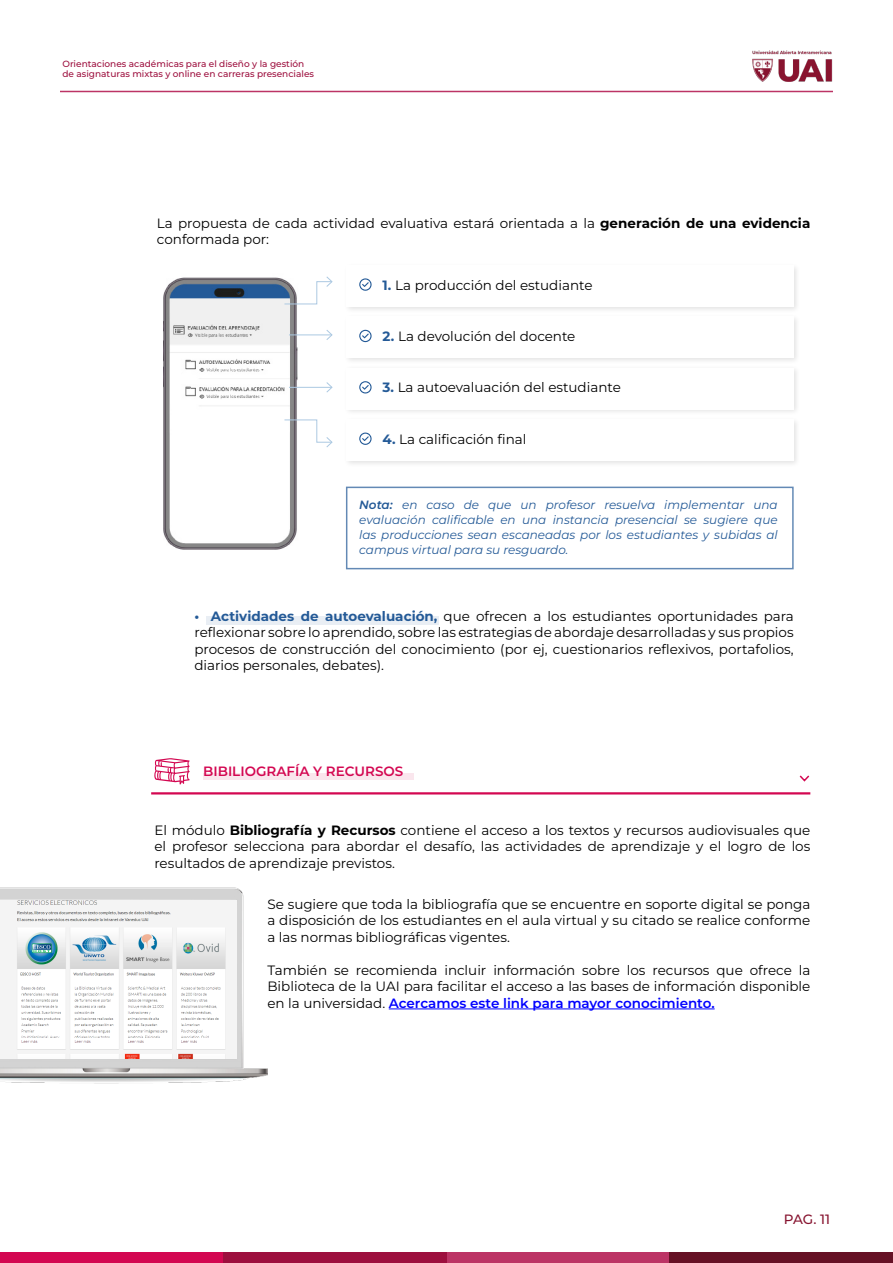
<style>
.page{position:relative;width:893px;height:1263px;background:#fff}
.page>*{position:absolute;margin:0;border:0;box-sizing:border-box;transform-origin:0 0}
.Base{font:13.5px/16.5px "Montserrat";color:#000;text-align:justify}
.Base-2{font:600 13.5px "Montserrat";color:#d40852}
.t1{font:500 13.5px "Montserrat";color:#871430}
.Base-3{font:italic 12px/15px "Montserrat";color:#245a97;text-align:justify}
.t2{font:500 9px/10.8px "Montserrat";color:#9d0f3e}
.s1{font-weight:700}
.s2{font-weight:700;color:#245a97}
.s3{font-weight:600}
.s4{font-weight:600;color:#00f}
</style>
<div class="page">
<div style="left:0;top:1253px;width:223px;height:10px;background:#d30751"></div>
<div style="left:446px;top:1253px;width:224px;height:10px;background:#bc3465"></div>
<div style="left:223px;top:1253px;width:223px;height:10px;background:#9d0f3e"></div>
<div style="left:670px;top:1253px;width:223px;height:10px;background:#661125"></div>
<img style="left:752px;top:51px;width:81px;height:31px">
<hr style="left:60px;top:91px;width:773px;height:1px;background:#bc3465">
<img style="left:164px;top:277px;width:144px;height:273px">
<hr style="left:389px;top:1008px;width:326px;height:1px;background:#00f">
<hr style="left:151px;top:792px;width:659px;height:2px;background:#d30751">
<svg style="left:799px;top:775px;width:11px;height:7px"></svg>
<div style="left:203px;top:773px;width:211px;height:6px;background:#fae6ed"></div>
<svg style="left:154px;top:758px;width:36px;height:26px"></svg>
<img style="left:0;top:887px;width:267px;height:197px">
<img style="left:0;top:900px;width:236px;height:158px">
<div style="left:343px;top:262px;width:458px;height:51px;background:#000;opacity:.11"></div>
<div style="left:346px;top:265px;width:448px;height:42px;background:#fff"></div>
<div style="left:343px;top:314px;width:458px;height:51px;background:#000;opacity:.11"></div>
<div style="left:346px;top:317px;width:448px;height:41px;background:#fff"></div>
<div style="left:343px;top:365px;width:458px;height:51px;background:#000;opacity:.11"></div>
<div style="left:346px;top:368px;width:448px;height:41px;background:#fff"></div>
<div style="left:343px;top:416px;width:458px;height:52px;background:#000;opacity:.11"></div>
<div style="left:346px;top:419px;width:448px;height:42px;background:#fff"></div>
<svg style="left:359px;top:278px;width:13px;height:13px"></svg>
<svg style="left:359px;top:330px;width:13px;height:12px"></svg>
<svg style="left:359px;top:381px;width:13px;height:12px"></svg>
<svg style="left:359px;top:432px;width:13px;height:13px"></svg>
<svg style="left:284px;top:276px;width:49px;height:29px"></svg>
<svg style="left:284px;top:419px;width:49px;height:29px"></svg>
<hr style="left:289px;top:334px;width:43px;height:1px;background:#acc9e2">
<svg style="left:326px;top:330px;width:7px;height:10px"></svg>
<hr style="left:289px;top:387px;width:43px;height:1px;background:#acc9e2">
<svg style="left:326px;top:382px;width:7px;height:11px"></svg>
<div style="left:206px;top:616px;width:233px;height:8px;background:#e9eef4"></div>
<p class="t2" style="left:62px;top:58px;width:253px">Orientaciones académicas para el diseño y la gestión de asignaturas mixtas y online en carreras presenciales</p>
<p class="Base" style="left:157px;top:214px;width:655px">La propuesta de cada actividad evaluativa estará orientada a la <span class="s1">generación de una evidencia </span>conformada por:</p>
<p class="Base" style="left:383px;top:276px;width:211px"><span class="s2">1.</span> La producción del estudiante</p>
<p class="Base" style="left:383px;top:328px;width:194px"><span class="s2">2.</span> La devolución del docente</p>
<p class="Base" style="left:383px;top:379px;width:240px"><span class="s2">3.</span> La autoevaluación del estudiante</p>
<p class="Base" style="left:383px;top:430px;width:145px"><span class="s2">4.</span> La calificación final</p>
<p class="Base-3" style="left:359px;top:497px;width:420px"><span class="s3">Nota:</span> en caso de que un profesor resuelva implementar una evaluación calificable en una instancia presencial se sugiere que las producciones sean escaneadas por los estudiantes y subidas al campus virtual para su resguardo.</p>
<p class="Base" style="left:194px;top:607px;width:601px"><span class="s2">• Actividades de autoevaluación,</span> que ofrecen a los estudiantes oportunidades para reflexionar sobre lo aprendido, sobre las estrategias de abordaje desarrolladas y sus propios procesos de construcción del conocimiento (por ej, cuestionarios reflexivos, portafolios, diarios personales, debates).</p>
<p class="Base-2" style="left:203px;top:762px;width:202px">BIBILIOGRAFÍA Y RECURSOS</p>
<p class="Base" style="left:154px;top:821px;width:657px">El módulo <span class="s1">Bibliografía y Recursos</span> contiene el acceso a los textos y recursos audiovisuales que el profesor selecciona para abordar el desafío, las actividades de aprendizaje y el logro de los resultados de aprendizaje previstos.</p>
<p class="Base" style="left:267px;top:895px;width:544px">Se sugiere que toda la bibliografía que se encuentre en soporte digital se ponga a disposición de los estudiantes en el aula virtual y su citado se realice conforme a las normas bibliográficas vigentes.</p>
<p class="Base" style="left:267px;top:961px;width:544px">También se recomienda incluir información sobre los recursos que ofrece la Biblioteca de la UAI para facilitar el acceso a las bases de información disponible en la universidad. <span class="s4">Acercamos este link para mayor conocimiento.</span></p>
<p class="t1" style="left:784px;top:1210px;width:48px">PAG. 11</p>
</div>
